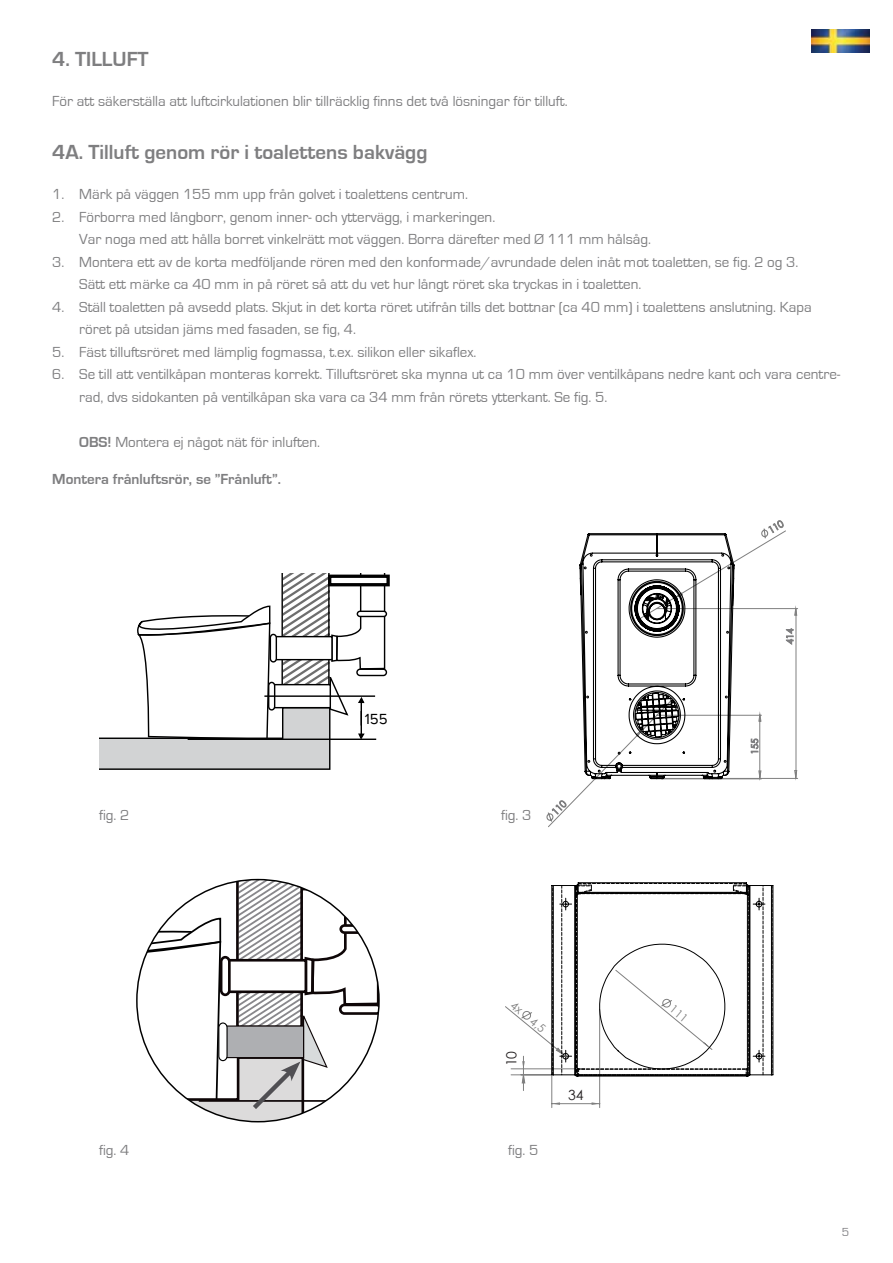
<style>
.page{position:relative;width:893px;height:1263px;background:#fff}
.page>*{position:absolute;margin:0;border:0;box-sizing:border-box;transform-origin:0 0}
.t1{font:700 21px "Eurostile";color:#7e7e80}
.t2{font:15px/22.5px "Eurostile";color:#7e7e80}
.t3{font:700 15px "Eurostile";color:#7e7e80}
.t4{font:15px "Proxima Nova";color:#000}
.t5{font:13.95px "Century Gothic";color:#231f20}
.t6{font:12px "Eurostile";color:#818084}
.t7{font:11.55px "Century Gothic";color:#808080}
.s1{font-weight:700}
</style>
<div class="page">
<svg style="left:137px;top:879px;width:242px;height:243px"></svg>
<hr style="left:551px;top:1053px;width:1px;height:54px;background:#808080">
<hr style="left:599px;top:1009px;width:1px;height:98px;background:#808080">
<svg style="left:552px;top:1102px;width:48px;height:3px"></svg>
<div style="left:328px;top:575px;width:62px;height:11px;border:3px solid #000"></div>
<div style="left:357px;top:611px;width:30px;height:6px;border:1px solid #000;border-radius:3px"></div>
<div style="left:356px;top:668px;width:31px;height:8px;border:1px solid #000;border-radius:3px"></div>
<svg style="left:99px;top:574px;width:287px;height:196px"></svg>
<img style="left:812px;top:30px;width:58px;height:22px">
<svg style="left:579px;top:520px;width:219px;height:260px"></svg>
<svg style="left:505px;top:882px;width:268px;height:208px"></svg>
<h1 class="t1" style="left:52px;top:48px;width:98px">4. TILLUFT</h1>
<p class="t2" style="left:52px;top:90px;width:517px">För att säkerställa att luftcirkulationen blir tillräcklig finns det två lösningar för tilluft.</p>
<h1 class="t1" style="left:52px;top:140px;width:377px">4A. Tilluft genom rör i toalettens bakvägg</h1>
<p class="t2" style="left:52px;top:183px;width:417px">1. Märk på väggen 155 mm upp från golvet i toalettens centrum.</p>
<p class="t2" style="left:79px;top:206px;width:573px;text-indent:-27px">2. Förborra med långborr, genom inner- och yttervägg, i markeringen.<br>Var noga med att hålla borret vinkelrätt mot väggen. Borra därefter med Ø 111 mm hålsåg.</p>
<p class="t2" style="left:79px;top:251px;width:721px;text-indent:-27px">3. Montera ett av de korta medföljande rören med den konformade/avrundade delen inåt mot toaletten, se fig. 2 og 3.<br>Sätt ett märke ca 40 mm in på röret så att du vet hur långt röret ska tryckas in i toaletten.</p>
<p class="t2" style="left:79px;top:296px;width:734px;text-indent:-27px">4. Ställ toaletten på avsedd plats. Skjut in det korta röret utifrån tills det bottnar (ca 40 mm) i toalettens anslutning. Kapa röret på utsidan jäms med fasaden, se fig, 4.</p>
<p class="t2" style="left:52px;top:341px;width:426px">5. Fäst tilluftsröret med lämplig fogmassa, t.ex. silikon eller sikaflex.</p>
<p class="t2" style="left:79px;top:363px;width:762px;text-indent:-27px">6. Se till att ventilkåpan monteras korrekt. Tilluftsröret ska mynna ut ca 10 mm över ventilkåpans nedre kant och vara centre&shy;rad, dvs sidokanten på ventilkåpan ska vara ca 34 mm från rörets ytterkant. Se fig. 5.</p>
<p class="t2" style="left:79px;top:431px;width:242px"><span class="s1">OBS!</span> Montera ej något nät för inluften.</p>
<p class="t3" style="left:52px;top:471px;width:230px">Montera frånluftsrör, se ”Frånluft”.</p>
<p class="t4" style="left:365px;top:710px;width:24px">155</p>
<p class="t2" style="left:99px;top:804px;width:32px">fig. 2</p>
<p class="t2" style="left:501px;top:804px;width:32px">fig. 3</p>
<p class="t7" style="left:517px;top:997px;width:43px;rotate:39deg">4x 4,5</p>
<p class="t5" style="left:502px;top:1066px;width:16px;rotate:-90deg">10</p>
<p class="t2" style="left:99px;top:1139px;width:32px">fig. 4</p>
<p class="t2" style="left:508px;top:1139px;width:32px">fig. 5</p>
<p class="t5" style="left:568px;top:1085px;width:17px">34</p>
<p class="t6" style="left:842px;top:1225px;width:9px">5</p>
</div>
